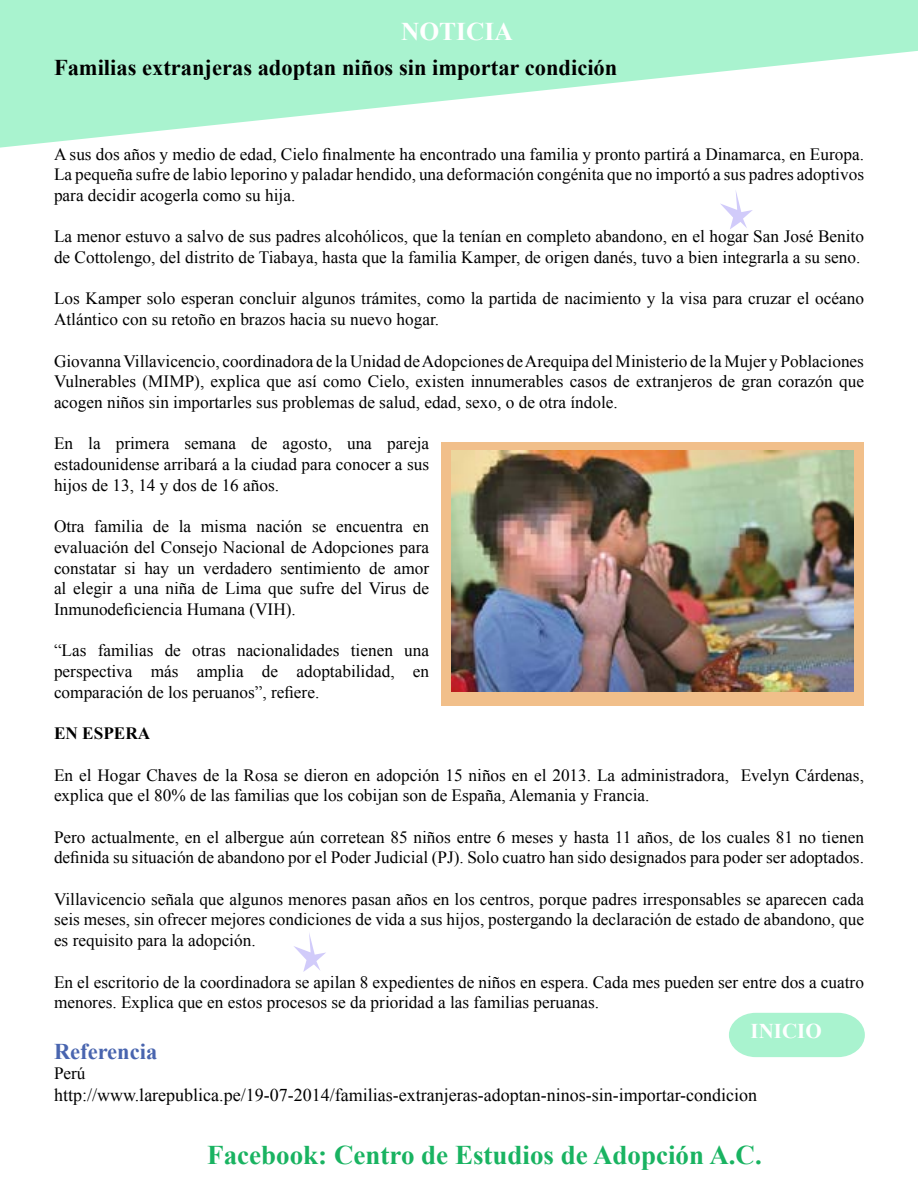
<style>
.page{position:relative;width:918px;height:1188px;background:#fff}
.page>*{position:absolute;margin:0;border:0;box-sizing:border-box;transform-origin:0 0}
.t1{font:700 27px "Times New Roman";color:#19b361}
.t2{font:700 25.5px "Times New Roman";color:#fff}
.t3{font:700 22.5px "Times New Roman";color:#000}
.t4{font:700 22.5px "Times New Roman";color:#4965af}
.t5{font:700 21px "Times New Roman";color:#feffff}
.t6{font:18px "Times New Roman";color:#000}
.t7{font:17.25px/20.7px "Times New Roman";color:#000;text-align:justify}
.t8{font:700 17.25px "Times New Roman";color:#000}
</style>
<div class="page">
<svg style="left:0;top:0;width:918px;height:148px;fill:#a9f3cf"></svg>
<div style="left:441px;top:442px;width:423px;height:263px;background:#f1bf8a"></div>
<svg style="left:720px;top:190px;width:33px;height:39px"></svg>
<svg style="left:294px;top:933px;width:32px;height:39px"></svg>
<img style="left:451px;top:450px;width:402px;height:242px">
<svg style="left:729px;top:1013px;width:136px;height:44px;background:#b0f3d3"></svg>
<h2 class="t2" style="left:401px;top:14px;width:113px">NOTICIA</h2>
<h3 class="t3" style="left:54px;top:52px;width:565px">Familias extranjeras adoptan niños sin importar condición</h3>
<p class="t7" style="left:54px;top:143px;width:812px">A sus dos años y medio de edad, Cielo finalmente ha encontrado una familia y pronto partirá a Dinamarca, en Europa.<br>La pequeña sufre de labio leporino y paladar hendido, una deformación congénita que no importó a sus padres adoptivos para decidir acogerla como su hija.</p>
<p class="t7" style="left:54px;top:226px;width:812px">La menor estuvo a salvo de sus padres alcohólicos, que la tenían en completo abandono, en el hogar San José Benito de Cottolengo, del distrito de Tiabaya, hasta que la familia Kamper, de origen danés, tuvo a bien integrarla a su seno.</p>
<p class="t7" style="left:54px;top:288px;width:812px">Los Kamper solo esperan concluir algunos trámites, como la partida de nacimiento y la visa para cruzar el océano<br>Atlántico con su retoño en brazos hacia su nuevo hogar.</p>
<p class="t7" style="left:54px;top:350px;width:812px">Giovanna Villavicencio, coordinadora de la Unidad de Adopciones de Arequipa del Ministerio de la Mujer y Poblaciones Vulnerables (MIMP), explica que así como Cielo, existen innumerables casos de extranjeros de gran corazón que acogen niños sin importarles sus problemas de salud, edad, sexo, o de otra índole.</p>
<p class="t7" style="left:54px;top:433px;width:377px">En la primera semana de agosto, una pareja estadounidense arribará a la ciudad para conocer a sus hijos de 13, 14 y dos de 16 años.</p>
<p class="t7" style="left:54px;top:516px;width:377px">Otra familia de la misma nación se encuentra en evaluación del Consejo Nacional de Adopciones para constatar si hay un verdadero sentimiento de amor al elegir a una niña de Lima que sufre del Virus de Inmunodeficiencia Humana (VIH).</p>
<p class="t7" style="left:54px;top:640px;width:377px">“Las familias de otras nacionalidades tienen una perspectiva más amplia de adoptabilidad, en comparación de los peruanos”, refiere.</p>
<p class="t8" style="left:54px;top:721px;width:98px">EN ESPERA</p>
<p class="t7" style="left:54px;top:764px;width:812px">En el Hogar Chaves de la Rosa se dieron en adopción 15 niños en el 2013. La administradora, Evelyn Cárdenas, explica que el 80% de las familias que los cobijan son de España, Alemania y Francia.</p>
<p class="t7" style="left:54px;top:826px;width:812px">Pero actualmente, en el albergue aún corretean 85 niños entre 6 meses y hasta 11 años, de los cuales 81 no tienen definida su situación de abandono por el Poder Judicial (PJ). Solo cuatro han sido designados para poder ser adoptados.</p>
<p class="t7" style="left:54px;top:888px;width:812px">Villavicencio señala que algunos menores pasan años en los centros, porque padres irresponsables se aparecen cada seis meses, sin ofrecer mejores condiciones de vida a sus hijos, postergando la declaración de estado de abandono, que es requisito para la adopción.</p>
<p class="t7" style="left:54px;top:971px;width:812px">En el escritorio de la coordinadora se apilan 8 expedientes de niños en espera. Cada mes pueden ser entre dos a cuatro menores. Explica que en estos procesos se da prioridad a las familias peruanas.</p>
<h3 class="t4" style="left:54px;top:1036px;width:105px">Referencia</h3>
<p class="t7" style="left:54px;top:1063px;width:33px">Perú</p>
<p class="t6" style="left:54px;top:1083px;width:705px">http://www.larepublica.pe/19-07-2014/familias-extranjeras-adoptan-ninos-sin-importar-condicion</p>
<p class="t5" style="left:751px;top:1016px;width:73px">INICIO</p>
<h1 class="t1" style="left:207px;top:1136px;width:556px">Facebook: Centro de Estudios de Adopción A.C.</h1>
</div>
